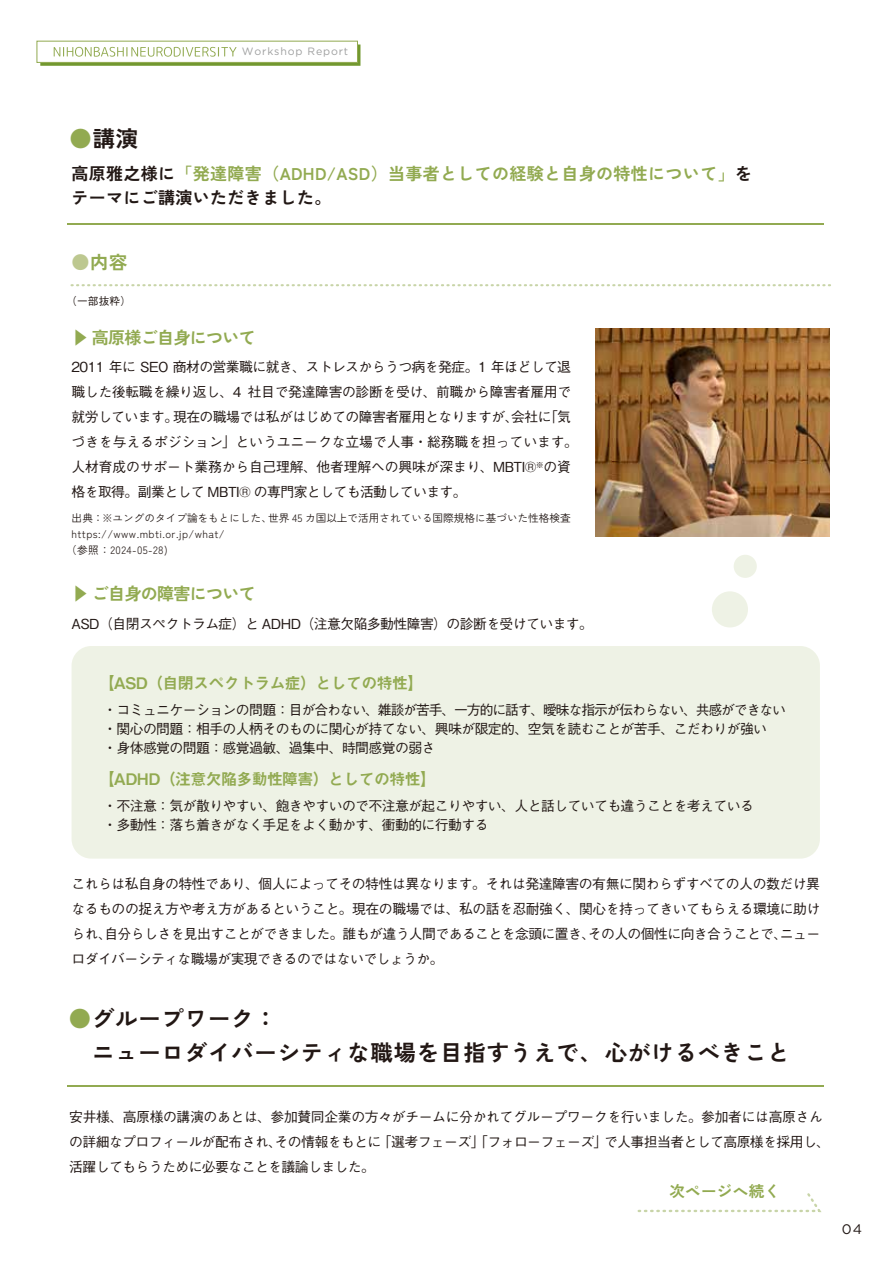
<style>
.page{position:relative;width:893px;height:1263px;background:#fff}
.page>*{position:absolute;margin:0;border:0;box-sizing:border-box;transform-origin:0 0}
.t1{font:700 22.35px/33.6px "Zen Kaku Gothic New";letter-spacing:.04em;color:#221714}
.t2{font:700 22.35px "Zen Kaku Gothic New";color:#221815}
.t3{font:700 18px "Zen Kaku Gothic New";color:#92aa51}
.t4{font:700 16.95px/24.6px "Zen Kaku Gothic New";letter-spacing:.02em;color:#92aa51}
.t5{font:700 16.95px "Zen Kaku Gothic New";letter-spacing:-.04em;color:#92aa51}
.t6{font:15.9px "Midashi Go Pro MB31";letter-spacing:-.04em;color:#92aa51}
.t7{font:700 15.6px "Zen Kaku Gothic New";letter-spacing:.02em;color:#92aa51}
.t8{font:500 13.8px/25px "Gothic BBB Pro";letter-spacing:-.04em;color:#221815}
.t9{font:13.8px "Gotham";color:#221815}
.t10{font:10.65px "Zen Kaku Gothic New";color:#221815}
.t11{font:10.65px "Zen Kaku Gothic New";letter-spacing:.04em;color:#221815}
.t12{font:10.65px "Gotham";letter-spacing:.08em;color:#9fa0a0}
.t13{font:500 10.65px "Gothic BBB Pro";color:#221815}
.s1{color:#92aa51}
.s2{color:#221815}
.s3{color:#bdc890}
.s4{font-family:"Koz Go Pr 6 N";font-weight:400}
</style>
<div class="page">
<img style="left:596px;top:328px;width:234px;height:209px">
<hr style="left:67px;top:223px;width:757px;height:1px;background:#92aa51">
<svg style="left:71px;top:284px;width:760px;height:2px"></svg>
<hr style="left:67px;top:1085px;width:757px;height:1px;background:#92aa51">
<svg style="left:637px;top:1193px;width:184px;height:19px"></svg>
<svg style="left:36px;top:40px;width:324px;height:26px"></svg>
<div style="left:72px;top:646px;width:748px;height:213px;background:#eef2e5;border-radius:20px"></div>
<div style="left:712px;top:591px;width:36px;height:36px;background:#eef2e5;border-radius:50%"></div>
<div style="left:734px;top:555px;width:23px;height:23px;background:#eef2e5;border-radius:50%"></div>
<p class="t12" style="left:242px;top:45px;width:108px">Workshop Report</p>
<h1 class="t2" style="left:69px;top:124px;width:70px"><span class="s1">●</span>講演</h1>
<p class="t4" style="left:71px;top:161px;width:682px"><span class="s2">高原雅之様に</span>「発達障害（ADHD/ASD）当事者としての経験と自身の特性について」<span class="s2">をテーマにご講演いただきました。</span></p>
<h2 class="t3" style="left:71px;top:251px;width:57px"><span class="s3">●</span>内容</h2>
<p class="t13" style="left:66px;top:293px;width:66px">（一部抜粋）</p>
<p class="t5" style="left:71px;top:327px;width:186px"><span class="s4">▶</span> 高原様ご自身について</p>
<p class="t8" style="left:71px;top:352px;width:508px">2011 年に SEO 商材の営業職に就き、ストレスからうつ病を発症。1 年ほどして退職した後転職を繰り返し、4 社目で発達障害の診断を受け、前職から障害者雇用で就労しています。現在の職場では私がはじめての障害者雇用となりますが、会社に「気づきを与えるポジション」というユニークな立場で人事・総務職を担っています。人材育成のサポート業務から自己理解、他者理解への興味が深まり、MBTI®<sup>※</sup>の資格を取得。副業として MBTI® の専門家としても活動しています。</p>
<p class="t10" style="left:71px;top:512px;width:501px">出典：※ユングのタイプ論をもとにした、世界 45 カ国以上で活用されている国際規格に基づいた性格検査</p>
<p class="t11" style="left:71px;top:528px;width:155px">https://www.mbti.or.jp/what/</p>
<p class="t11" style="left:66px;top:544px;width:103px">（参照：2024-05-28)</p>
<p class="t5" style="left:71px;top:583px;width:186px"><span class="s4">▶</span> ご自身の障害について</p>
<p class="t8" style="left:71px;top:609px;width:523px">ASD（自閉スペクトラム症）と ADHD（注意欠陥多動性障害）の診断を受けています。</p>
<p class="t6" style="left:99px;top:670px;width:326px">【ASD（自閉スペクトラム症）としての特性】</p>
<p class="t8" style="left:103px;top:699px;width:684px;line-height:19.2px">・コミュニケーションの問題：目が合わない、雑談が苦手、一方的に話す、曖昧な指示が伝わらない、共感ができない・関心の問題：相手の人柄そのものに関心が持てない、興味が限定的、空気を読むことが苦手、こだわりが強い<br>・身体感覚の問題：感覚過敏、過集中、時間感覚の弱さ</p>
<p class="t6" style="left:99px;top:766px;width:339px">【ADHD（注意欠陥多動性障害）としての特性】</p>
<p class="t8" style="left:103px;top:794px;width:652px;line-height:19.2px">・不注意：気が散りやすい、飽きやすいので不注意が起こりやすい、人と話していても違うことを考えている・多動性：落ち着きがなく手足をよく動かす、衝動的に行動する</p>
<p class="t8" style="left:71px;top:869px;width:750px;text-align:justify">これらは私自身の特性であり、個人によってその特性は異なります。それは発達障害の有無に関わらずすべての人の数だけ異なるものの捉え方や考え方があるということ。現在の職場では、私の話を忍耐強く、関心を持ってきいてもらえる環境に助けられ、自分らしさを見出すことができました。誰もが違う人間であることを念頭に置き、その人の個性に向き合うことで、ニューロダイバーシティな職場が実現できるのではないでしょうか。</p>
<h1 class="t1" style="left:69px;top:1002px;width:723px"><span class="s1">●</span>グループワーク：<br>　ニューロダイバーシティな職場を目指すうえで、　心がけるべきこと</h1>
<p class="t8" style="left:69px;top:1103px;width:762px">安井様、高原様の講演のあとは、参加賛同企業の方々がチームに分かれてグループワークを行いました。参加者には高原さんの詳細なプロフィールが配布され、その情報をもとに「選考フェーズ」「フォローフェーズ」で人事担当者として高原様を採用し、活躍してもらうために必要なことを議論しました。</p>
<p class="t7" style="left:669px;top:1182px;width:112px">次ページへ続く</p>
<p class="t9" style="left:842px;top:1220px;width:22px">04</p>
</div>
